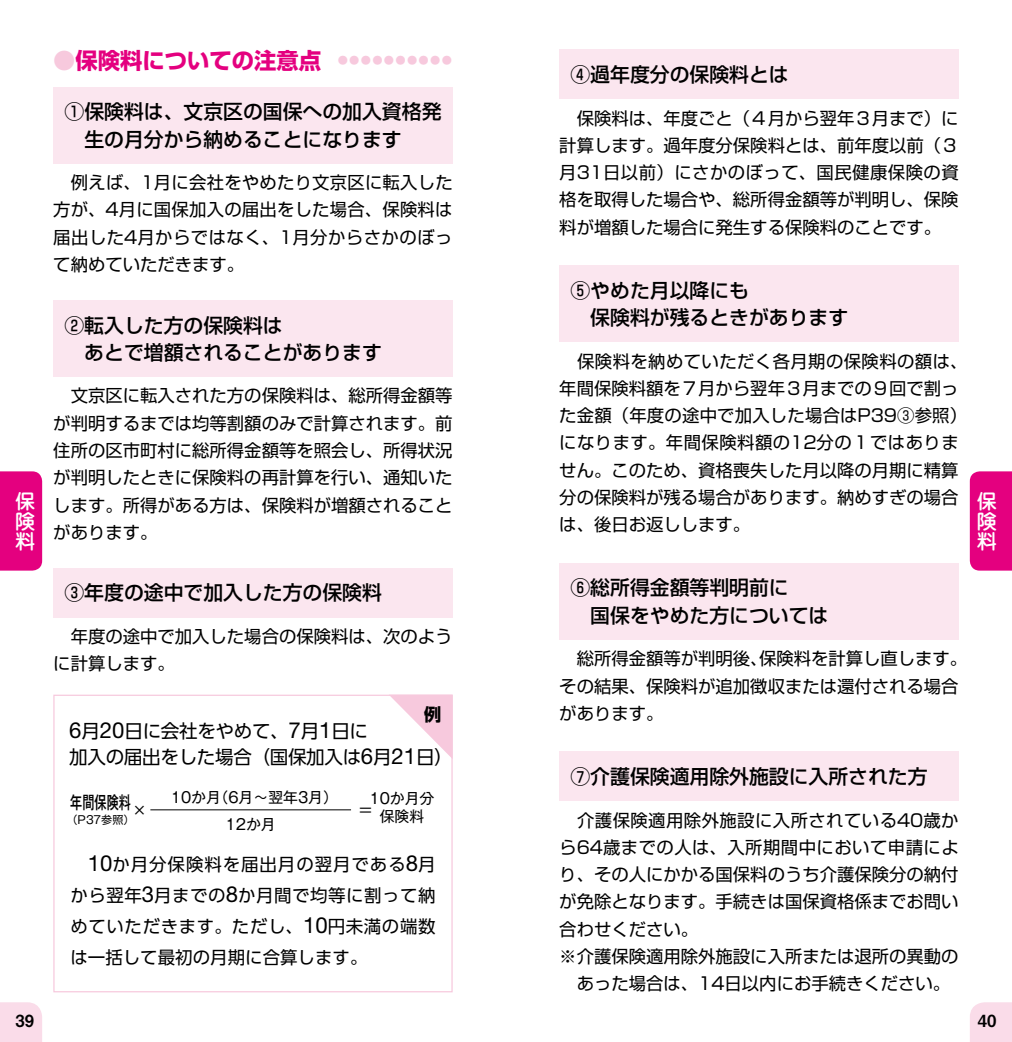
<style>
.page{position:relative;width:1012px;height:1042px;background:#fff}
.page>*{position:absolute;margin:0;border:0;box-sizing:border-box;transform-origin:0 0}
.t1{font:700 22.4px "Shin Go Pr 6";color:#f7c9dd}
.t2{font:500 20.12px/20.1px "Jun 34 Pro";color:#fff;text-align:justify}
.t3{font:500 19.78px/27.3px "Shin Go Pr 6";color:#000}
.t4{font:18.55px/26.6px "UD Shin Go Pro Regular 90 pv RKSJ H";letter-spacing:-.02em;color:#000}
.t5{font:17.5px/31px "UD Shin Go Pro Regular 90 pv RKSJ H";letter-spacing:.03em;color:#000;text-align:justify}
.t6{font:17.32px/27.3px "Shin Go Pr 6";color:#000;text-align:justify}
.t7{font:17.32px "Shin Go Pr 6";letter-spacing:.025em;color:#000}
.t8{font:17.32px "Gothic MB101 Pro Medium 90 pv RKSJ H";color:#000;scale:.7 1}
.t9{font:17.32px "UD Shin Go Pro Bold 90 pv RKSJ H";color:#000}
.t10{font:16.8px "Midashi Go Pr 6 MB31";color:#000}
.t11{font:14.88px/27.3px "Gothic MB101 Pro Regular 90 pv RKSJ H";color:#000;text-align:center}
.t12{font:11.2px "Gothic MB101 Pro Regular 90 pv RKSJ H";color:#000}
.s1{color:#e4007f}
.s2{font-family:"Helvetica Neue";font-size:22.05px}
</style>
<div class="page">
<div style="left:53px;top:87px;width:400px;height:77px;background:#fbe6ef"></div>
<div style="left:53px;top:300px;width:400px;height:77px;background:#fbe6ef"></div>
<div style="left:53px;top:694px;width:400px;height:298px;border:1px solid #f7c9dd"></div>
<svg style="left:389px;top:694px;width:64px;height:65px"></svg>
<hr style="left:150px;top:809px;width:201px;height:1px;background:#000">
<div style="left:53px;top:568px;width:400px;height:50px;background:#fbe6ef"></div>
<div style="left:559px;top:50px;width:400px;height:49px;background:#fbe6ef"></div>
<div style="left:559px;top:265px;width:400px;height:77px;background:#fbe6ef"></div>
<div style="left:559px;top:563px;width:400px;height:77px;background:#fbe6ef"></div>
<div style="left:559px;top:751px;width:400px;height:50px;background:#fbe6ef"></div>
<div style="left:0;top:471px;width:42px;height:99px;background:#e4007f"></div>
<div style="left:0;top:1002px;width:42px;height:40px;background:#fadce9"></div>
<div style="left:970px;top:471px;width:42px;height:99px;background:#e4007f"></div>
<div style="left:970px;top:1002px;width:42px;height:40px;background:#fadce9"></div>
<p class="t2" style="left:15px;top:489px;width:21px">保険料</p>
<p class="t1" style="left:53px;top:43px;width:401px">●<span class="s1">保険料についての注意点</span> ••••••••••</p>
<p class="t3" style="left:84px;top:97px;width:359px;text-indent:-20px">①保険料は、文京区の国保への加入資格発生の月分から納めることになります</p>
<p class="t6" style="left:53px;top:168px;width:401px">　例えば、1月に会社をやめたり文京区に転入した方が、4月に国保加入の届出をした場合、保険料は届出した4月からではなく、1月分からさかのぼって納めていただきます。</p>
<p class="t3" style="left:64px;top:310px;width:319px">②転入した方の保険料は<br>　あとで増額されることがあります</p>
<p class="t6" style="left:53px;top:381px;width:401px">　文京区に転入された方の保険料は、総所得金額等が判明するまでは均等割額のみで計算されます。前住所の区市町村に総所得金額等を照会し、所得状況が判明したときに保険料の再計算を行い、通知いたします。所得がある方は、保険料が増額されることがあります。</p>
<p class="t3" style="left:64px;top:578px;width:319px">③年度の途中で加入した方の保険料</p>
<p class="t6" style="left:53px;top:621px;width:401px">　年度の途中で加入した場合の保険料は、次のように計算します。</p>
<p class="t9" style="left:424px;top:700px;width:19px">例</p>
<p class="t4" style="left:69px;top:717px;width:385px"><span class="s2">6</span>月<span class="s2">20</span>日に会社をやめて、<span class="s2">7</span>月<span class="s2">1</span>日に<br>加入の届出をした場合（国保加入は<span class="s2">6</span>月<span class="s2">21</span>日）</p>
<p class="t8" style="left:70px;top:788px;width:88px">年間保険料</p>
<p class="t12" style="left:66px;top:810px;width:70px">（P37参照）</p>
<p class="t11" style="left:171px;top:781px;width:169px">10か月（6月～翌年3月）<br>12か月</p>
<p class="t11" style="left:369px;top:787px;width:67px;line-height:17.8px">10か月分保険料</p>
<p class="t5" style="left:70px;top:848px;width:367px;text-indent:17px"><span class="s2">10</span>か月分保険料を届出月の翌月である<span class="s2">8</span>月から翌年<span class="s2">3</span>月までの<span class="s2">8</span>か月間で均等に割って納めていただきます。ただし、<span class="s2">10</span>円未満の端数は一括して最初の月期に合算します。</p>
<p class="t11" style="left:132px;top:794px;width:16px">×</p>
<p class="t11" style="left:358px;top:794px;width:16px">＝</p>
<p class="t10" style="left:15px;top:1007px;width:20px">39</p>
<p class="t3" style="left:570px;top:60px;width:220px">④過年度分の保険料とは</p>
<p class="t6" style="left:559px;top:103px;width:401px">　保険料は、年度ごと（４月から翌年３月まで）に計算します。過年度分保険料とは、前年度以前（３月31日以前）にさかのぼって、国民健康保険の資格を取得した場合や、総所得金額等が判明し、保険料が増額した場合に発生する保険料のことです。</p>
<p class="t3" style="left:570px;top:275px;width:279px">⑤やめた月以降にも<br>　保険料が残るときがあります</p>
<p class="t6" style="left:559px;top:346px;width:410px;text-align:left">　保険料を納めていただく各月期の保険料の額は、年間保険料額を７月から翌年３月までの９回で割った金額（年度の途中で加入した場合はP39③参照）になります。年間保険料額の12分の１ではありません。このため、資格喪失した月以降の月期に精算分の保険料が残る場合があります。納めすぎの場合は、後日お返しします。</p>
<p class="t3" style="left:570px;top:573px;width:259px">⑥総所得金額等判明前に<br>　国保をやめた方については</p>
<p class="t6" style="left:559px;top:644px;width:410px;text-align:left">　総所得金額等が判明後、保険料を計算し直します。その結果、保険料が追加徴収または還付される場合があります。</p>
<p class="t3" style="left:570px;top:761px;width:359px">⑦介護保険適用除外施設に入所された方</p>
<p class="t7" style="left:559px;top:806px;width:401px">　介護保険適用除外施設に入所されている40歳か</p>
<p class="t7" style="left:559px;top:833px;width:401px">ら64歳までの人は、入所期間中において申請によ</p>
<p class="t6" style="left:559px;top:859px;width:401px">り、その人にかかる国保料のうち介護保険分の納付</p>
<p class="t6" style="left:559px;top:887px;width:401px">が免除となります。手続きは国保資格係までお問い</p>
<p class="t6" style="left:559px;top:914px;width:140px">合わせください。</p>
<p class="t6" style="left:559px;top:941px;width:401px">※介護保険適用除外施設に入所または退所の異動の</p>
<p class="t6" style="left:577px;top:969px;width:375px">あった場合は、14日以内にお手続きください。</p>
<p class="t2" style="left:977px;top:489px;width:21px">保険料</p>
<p class="t10" style="left:978px;top:1007px;width:20px">40</p>
</div>
